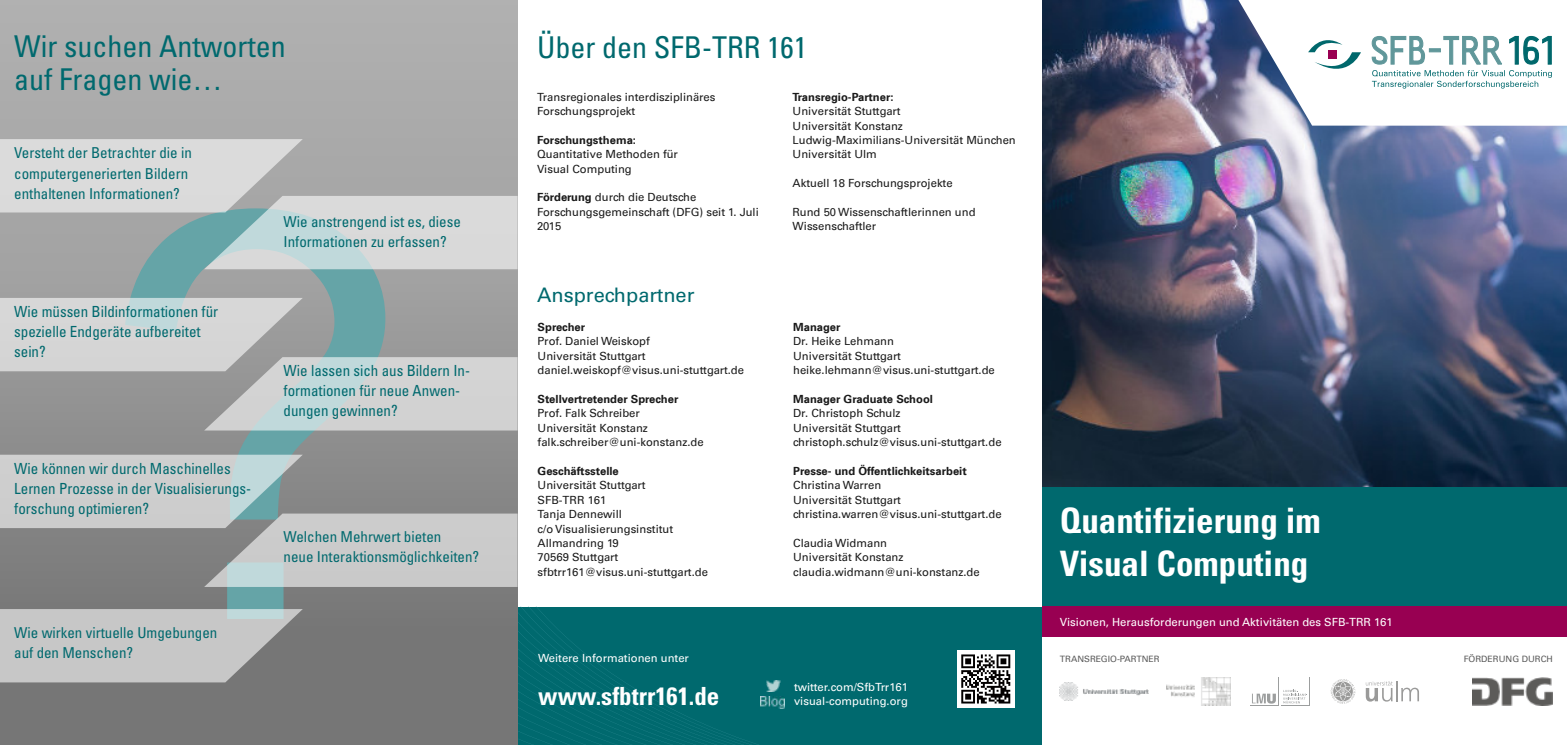
<style>
.page{position:relative;width:1567px;height:745px;background:#fff}
.page>*{position:absolute;margin:0;border:0;box-sizing:border-box;transform-origin:0 0}
.t1{font:563.25px "Arial";color:#65a4a7}
.t2{font:700 condensed 35px/43.1px "Univers";color:#fff}
.t3{font:condensed 30px/32.5px "Univers";color:#00696e}
.t4{font:700 condensed 25px "Univers";color:#fff}
.t5{font:20px "Univers LT Std";color:#00696e}
.t6{font:condensed 15.25px/20px "Univers";color:#00696e}
.t7{font:condensed 15px/20px "Univers";color:#00696e}
.t8{font:11.25px/14.4px "Universfor Uni S55 Rm";color:#1a1a1a}
.t9{font:11.25px "Universfor Uni S65 Bd";color:#1a1a1a}
.t10{font:11.25px/14.4px "Universfor Uni S55 Rm";color:#fff}
.t11{font:8.75px "Universfor Uni S55 Rm";color:#595959}
.s1{font-family:"Universfor Uni S65 Bd"}
</style>
<div class="page">
<div style="left:1042px;top:0;width:524px;height:636px;background:#00696e"></div>
<div style="left:1042px;top:606px;width:524px;height:30px;background:#980052"></div>
<img style="left:1042px;top:0;width:524px;height:486px">
<svg style="left:1234px;top:0;width:332px;height:126px;background:#e0e7eb"></svg>
<img style="left:1059px;top:682px;width:89px;height:18px">
<img style="left:1166px;top:677px;width:64px;height:28px">
<svg style="left:1252px;top:693px;width:23px;height:10px"></svg>
<svg style="left:1283px;top:689px;width:24px;height:14px"></svg>
<hr style="left:1395px;top:680px;width:2px;height:20px;background:#575756;opacity:.6">
<svg style="left:1365px;top:681px;width:27px;height:20px"></svg>
<svg style="left:1401px;top:687px;width:17px;height:13px"></svg>
<svg style="left:1330px;top:679px;width:25px;height:24px"></svg>
<img style="left:1472px;top:677px;width:80px;height:28px">
<svg style="left:517px;top:606px;width:525px;height:9px;background:#1c797e"></svg>
<div style="left:517px;top:615px;width:525px;height:10px;background:#00696e"></div>
<div style="left:517px;top:625px;width:525px;height:6px;background:#00696e"></div>
<hr style="left:517px;top:631px;width:525px;height:4px;background:#00696e">
<hr style="left:517px;top:635px;width:525px;height:4px;background:#00696e">
<hr style="left:517px;top:639px;width:525px;height:4px;background:#00696e">
<hr style="left:517px;top:643px;width:525px;height:4px;background:#00696e">
<hr style="left:517px;top:647px;width:525px;height:3px;background:#00696e">
<hr style="left:517px;top:650px;width:525px;height:4px;background:#00696e">
<div style="left:956px;top:649px;width:58px;height:58px;background:#fff"></div>
<svg style="left:517px;top:654px;width:525px;height:90px;background:#0b6c71"></svg>
<svg style="left:0;top:0;width:517px;height:744px;background:#959595"></svg>
<svg style="left:0;top:139px;width:517px;height:130px;background:#c4c4c4"></svg>
<svg style="left:0;top:298px;width:517px;height:132px;background:#bababa"></svg>
<svg style="left:0;top:454px;width:517px;height:132px;background:#adadad"></svg>
<svg style="left:0;top:608px;width:303px;height:74px;background:#bbb"></svg>
<h3 class="t3" style="left:14px;top:30px;width:273px">Wir suchen Antworten auf Fragen wie…</h3>
<h3 class="t7" style="left:14px;top:143px;width:179px">Versteht der Betrachter die in computergenerierten Bildern enthaltenen Informationen?</h3>
<h1 class="t1" style="left:100px;top:208px;width:315px">?</h1>
<h3 class="t7" style="left:283px;top:211px;width:179px">Wie anstrengend ist es, diese<br>Informationen zu erfassen?</h3>
<h3 class="t6" style="left:14px;top:301px;width:205px">Wie müssen Bildinformationen für spezielle Endgeräte aufbereitet sein?</h3>
<h3 class="t6" style="left:283px;top:360px;width:188px">Wie lassen sich aus Bildern In&shy;formationen für neue Anwen&shy;dungen gewinnen?</h3>
<h3 class="t6" style="left:14px;top:458px;width:238px">Wie können wir durch Maschinelles<br>Lernen Prozesse in der Visualisierungs&shy;forschung optimieren?</h3>
<h3 class="t7" style="left:283px;top:526px;width:197px">Welchen Mehrwert bieten<br>neue Interaktionsmöglichkeiten?</h3>
<h3 class="t7" style="left:14px;top:622px;width:205px">Wie wirken virtuelle Umgebungen auf den Menschen?</h3>
<h3 class="t3" style="left:537px;top:30px;width:271px">Über den SFB-TRR 161</h3>
<p class="t8" style="left:537px;top:91px;width:180px">Transregionales interdisziplinäres<br>Forschungsprojekt</p>
<p class="t9" style="left:537px;top:136px;width:100px">Forschungsthema:</p>
<p class="t8" style="left:537px;top:148px;width:142px">Quantitative Methoden für<br>Visual Computing</p>
<p class="t8" style="left:537px;top:192px;width:223px"><span class="s1">Förderung</span> durch die Deutsche<br>Forschungsgemeinschaft (DFG) seit 1. Juli<br>2015</p>
<h3 class="t5" style="left:537px;top:287px;width:159px">Ansprechpartner</h3>
<p class="t9" style="left:537px;top:322px;width:49px">Sprecher</p>
<p class="t8" style="left:537px;top:335px;width:208px">Prof. Daniel Weiskopf<br>Universität Stuttgart daniel.weiskopf@visus.uni-stuttgart.de</p>
<p class="t9" style="left:537px;top:394px;width:142px">Stellvertretender Sprecher</p>
<p class="t8" style="left:537px;top:407px;width:167px">Prof. Falk Schreiber<br>Universität Konstanz falk.schreiber@uni-konstanz.de</p>
<p class="t9" style="left:537px;top:466px;width:83px">Geschäftsstelle</p>
<p class="t8" style="left:537px;top:479px;width:172px">Universität Stuttgart<br>SFB-TRR 161<br>Tanja Dennewill<br>c/o Visualisierungsinstitut<br>Allmandring 19<br>70569 Stuttgart sfbtrr161@visus.uni-stuttgart.de</p>
<p class="t10" style="left:538px;top:652px;width:152px">Weitere Informationen unter</p>
<h3 class="t4" style="left:538px;top:680px;width:183px">www.sfbtrr161.de</h3>
<p class="t9" style="left:792px;top:92px;width:102px">Transregio-Partner:</p>
<p class="t8" style="left:792px;top:105px;width:225px">Universität Stuttgart<br>Universität Konstanz<br>Ludwig-Maximilians-Universität München<br>Universität Ulm</p>
<p class="t8" style="left:792px;top:177px;width:161px">Aktuell 18 Forschungsprojekte</p>
<p class="t8" style="left:792px;top:206px;width:184px">Rund 50 Wissenschaftlerinnen und<br>Wissenschaftler</p>
<p class="t9" style="left:793px;top:322px;width:49px">Manager</p>
<p class="t8" style="left:793px;top:335px;width:203px">Dr. Heike Lehmann<br>Universität Stuttgart heike.lehmann@visus.uni-stuttgart.de</p>
<p class="t9" style="left:793px;top:394px;width:141px">Manager Graduate School</p>
<p class="t8" style="left:793px;top:407px;width:210px">Dr. Christoph Schulz<br>Universität Stuttgart christoph.schulz@visus.uni-stuttgart.de</p>
<p class="t9" style="left:793px;top:466px;width:175px">Presse- und Öffentlichkeitsarbeit</p>
<p class="t8" style="left:793px;top:479px;width:210px">Christina Warren<br>Universität Stuttgart christina.warren@visus.uni-stuttgart.de</p>
<p class="t8" style="left:793px;top:537px;width:188px">Claudia Widmann<br>Universität Konstanz claudia.widmann@uni-konstanz.de</p>
<p class="t10" style="left:794px;top:680px;width:115px">twitter.com/SfbTrr161 visual-computing.org</p>
<h2 class="t2" style="left:1059px;top:498px;width:262px">Quantifizierung im<br>Visual Computing</h2>
<p class="t10" style="left:1059px;top:615px;width:334px">Visionen, Herausforderungen und Aktivitäten des SFB-TRR 161</p>
<p class="t11" style="left:1059px;top:655px;width:101px">TRANSREGIO-PARTNER</p>
<p class="t11" style="left:1463px;top:655px;width:90px">FÖRDERUNG DURCH</p>
</div>
